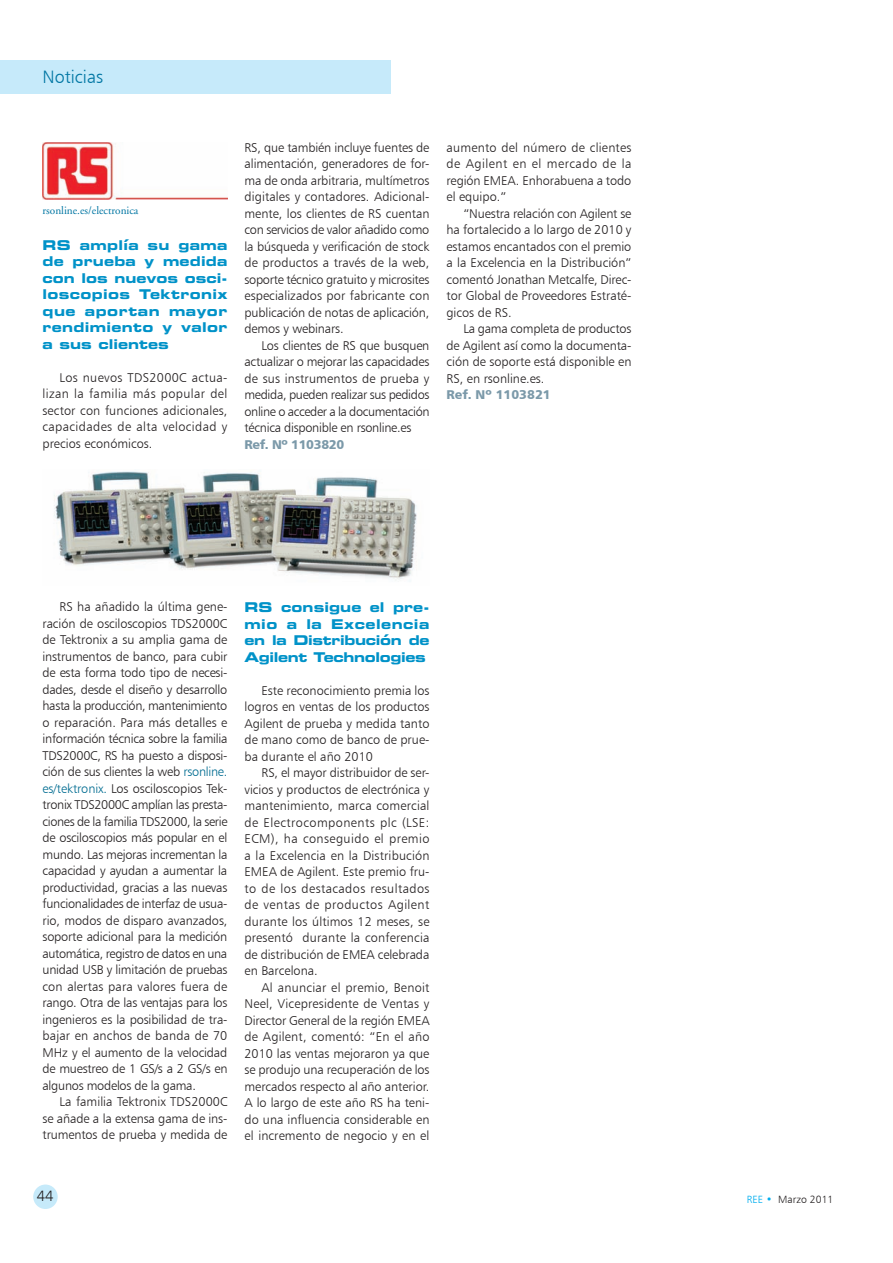
<style>
.page{position:relative;width:893px;height:1263px;background:#fff}
.page>*{position:absolute;margin:0;border:0;box-sizing:border-box;transform-origin:0 0}
.t1{font:18px "Humanist 777 BT Light B";color:#0076a3}
.t2{font:15px "Humanist 777 BT Light B";color:#231f20}
.t3{font:13.5px/16.5px "Eurostile Bold Extended Two";letter-spacing:.01em;color:#0092c8;text-align:justify}
.t4{font:12.75px/16.5px "Humanist 777 BT Light B";color:#231f20;text-align:justify}
.t5{font:12.75px "Humanist 777 BT Black B";letter-spacing:-.01em;color:#7b99a9}
.t6{font:11.25px "Adobe Garamond";color:#0076a3}
.t7{font:10.5px "Humanist 777 BT Light B";color:#231f20}
.s1{color:#006c91}
.s2{color:#00aeef}
</style>
<div class="page">
<div style="left:33px;top:1184px;width:25px;height:25px;background:#c6eafa;border-radius:50%"></div>
<div style="left:0;top:61px;width:391px;height:33px;background:#c6eafa"></div>
<img style="left:43px;top:142px;width:184px;height:58px">
<img style="left:54px;top:471px;width:363px;height:109px">
<h1 class="t1" style="left:43px;top:65px;width:62px">Noticias</h1>
<p class="t6" style="left:43px;top:205px;width:97px">rsonline.es/electronica</p>
<p class="t3" style="left:43px;top:236px;width:187px">RS amplía su gama de prueba y medida con los nuevos osci&shy;loscopios Tektronix que aportan mayor rendimiento y valor a sus clientes</p>
<p class="t4" style="left:43px;top:369px;width:186px;text-indent:17px">Los nuevos TDS2000C actua&shy;lizan la familia más popular del sector con funciones adicionales, capacidades de alta velocidad y precios económicos.</p>
<p class="t4" style="left:244px;top:139px;width:186px">RS, que también incluye fuentes de alimentación, generadores de for&shy;ma de onda arbitraria, multímetros digitales y contadores. Adicional&shy;mente, los clientes de RS cuentan con servicios de valor añadido como la búsqueda y verificación de stock de productos a través de la web, soporte técnico gratuito y microsites especializados por fabricante con publicación de notas de aplicación, demos y webinars.</p>
<p class="t4" style="left:244px;top:337px;width:187px;text-indent:17px">Los clientes de RS que busquen actualizar o mejorar las capacidades de sus instrumentos de prueba y medida, pueden realizar sus pedidos online o acceder a la documentación técnica disponible en rsonline.es</p>
<p class="t5" style="left:244px;top:436px;width:101px">Ref. Nº 1103820</p>
<p class="t4" style="left:446px;top:139px;width:187px">aumento del número de clientes de Agilent en el mercado de la región EMEA. Enhorabuena a todo el equipo.”</p>
<p class="t4" style="left:446px;top:205px;width:186px;text-indent:17px">“Nuestra relación con Agilent se ha fortalecido a lo largo de 2010 y estamos encantados con el premio a la Excelencia en la Distribución” comentó Jonathan Metcalfe, Direc&shy;tor Global de Proveedores Estraté&shy;gicos de RS.</p>
<p class="t4" style="left:446px;top:321px;width:186px;text-indent:17px">La gama completa de productos de Agilent así como la documenta&shy;ción de soporte está disponible en RS, en rsonline.es.</p>
<p class="t5" style="left:446px;top:387px;width:106px">Ref. Nº 1103821</p>
<p class="t4" style="left:43px;top:598px;width:187px;text-indent:17px">RS ha añadido la última gene&shy;ración de osciloscopios TDS2000C de Tektronix a su amplia gama de instrumentos de banco, para cubir de esta forma todo tipo de necesi&shy;dades, desde el diseño y desarrollo hasta la producción, mantenimiento o reparación. Para más detalles e información técnica sobre la familia TDS2000C, RS ha puesto a disposi&shy;ción de sus clientes la web <span class="s1">rsonline. es/tektronix.</span> Los osciloscopios Tek&shy;tronix TDS2000C amplían las presta&shy;ciones de la familia TDS2000, la serie de osciloscopios más popular en el mundo. Las mejoras incrementan la capacidad y ayudan a aumentar la productividad, gracias a las nuevas funcionalidades de interfaz de usua&shy;rio, modos de disparo avanzados, soporte adicional para la medición automática, registro de datos en una unidad USB y limitación de pruebas con alertas para valores fuera de rango. Otra de las ventajas para los ingenieros es la posibilidad de tra&shy;bajar en anchos de banda de 70<br>MHz y el aumento de la velocidad de muestreo de 1 GS/s a 2 GS/s en algunos modelos de la gama.</p>
<p class="t4" style="left:43px;top:1093px;width:187px;text-indent:17px">La familia Tektronix TDS2000C se añade a la extensa gama de ins&shy;trumentos de prueba y medida de</p>
<p class="t3" style="left:244px;top:599px;width:186px">RS consigue el pre&shy;mio a la Excelencia en la Distribución de Agilent Technologies</p>
<p class="t4" style="left:244px;top:682px;width:186px;text-indent:17px">Este reconocimiento premia los logros en ventas de los productos Agilent de prueba y medida tanto de mano como de banco de prue&shy;ba durante el año 2010</p>
<p class="t4" style="left:244px;top:764px;width:187px;text-indent:17px">RS, el mayor distribuidor de ser&shy;vicios y productos de electrónica y mantenimiento, marca comercial de Electrocomponents plc (LSE:<br>ECM), ha conseguido el premio a la Excelencia en la Distribución EMEA de Agilent. Este premio fru&shy;to de los destacados resultados de ventas de productos Agilent durante los últimos 12 meses, se presentó durante la conferencia de distribución de EMEA celebrada en Barcelona.</p>
<p class="t4" style="left:244px;top:979px;width:187px;text-indent:17px">Al anunciar el premio, Benoit Neel, Vicepresidente de Ventas y Director General de la región EMEA de Agilent, comentó: “En el año 2010 las ventas mejoraron ya que se produjo una recuperación de los mercados respecto al año anterior.<br>A lo largo de este año RS ha teni&shy;do una influencia considerable en el incremento de negocio y en el</p>
<p class="t2" style="left:37px;top:1186px;width:18px">44</p>
<p class="t7" style="left:747px;top:1193px;width:88px"><span class="s2">REE •</span> Marzo 2011</p>
</div>
